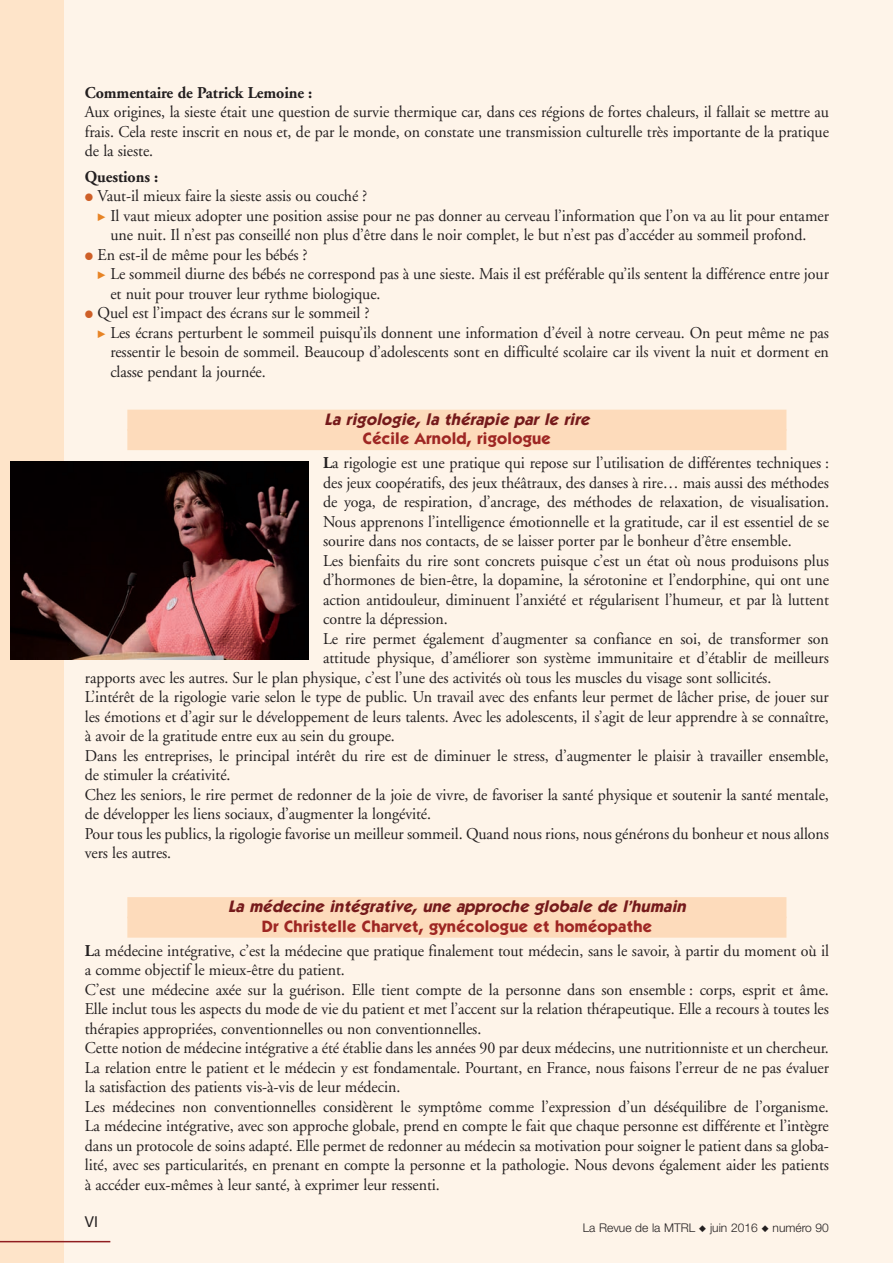
<style>
.page{position:relative;width:893px;height:1263px;background:#fef4e9}
.page>*{position:absolute;margin:0;border:0;box-sizing:border-box;transform-origin:0 0}
.t1{font:16.5px/19.5px "Adobe Garamond";letter-spacing:-.005em;color:#231f20;text-align:justify;scale:.96 1}
.t2{font:italic 700 16.5px "Itc Kabel";letter-spacing:.015em;color:#751a1b}
.t3{font:700 16.5px "Itc Kabel";letter-spacing:.015em;color:#9e2623}
.t4{font:700 16.5px "Adobe Garamond";letter-spacing:-.005em;color:#231f20;scale:.96 1}
.t5{font:15px "Helvetica Neue";color:#231f20}
.t6{font:300 12px "Helvetica Neue";color:#231f20}
.s1{font-weight:700}
.s2{font-family:"Mathematical Pi Six";font-weight:400;font-size:9px}
</style>
<div class="page">
<div style="left:0;top:0;width:64px;height:1263px;background:#fee4c9"></div>
<hr style="left:0;top:1241px;width:110px;height:1px;background:#901d20">
<div style="left:127px;top:410px;width:659px;height:21px;background:#fddbbb"></div>
<div style="left:127px;top:429px;width:659px;height:21px;background:#fddbbb"></div>
<div style="left:127px;top:897px;width:659px;height:21px;background:#fddbbb"></div>
<div style="left:127px;top:917px;width:659px;height:21px;background:#fddbbb"></div>
<img style="left:10px;top:461px;width:298px;height:198px">
<p class="t4" style="left:85px;top:86px;width:238px">Commentaire de Patrick Lemoine :</p>
<p class="t1" style="left:85px;top:104px;width:777px">Aux origines, la sieste était une question de survie thermique car, dans ces régions de fortes chaleurs, il fallait se mettre au frais. Cela reste inscrit en nous et, de par le monde, on constate une transmission culturelle très importante de la pratique de la sieste.</p>
<p class="t4" style="left:85px;top:170px;width:78px">Questions :</p>
<p class="t1" style="left:98px;top:188px;width:282px">Vaut-il mieux faire la sieste assis ou couché ?</p>
<p class="t1" style="left:110px;top:207px;width:750px">Il vaut mieux adopter une position assise pour ne pas donner au cerveau l’information que l’on va au lit pour entamer</p>
<p class="t1" style="left:110px;top:227px;width:727px">une nuit. Il n’est pas conseillé non plus d’être dans le noir complet, le but n’est pas d’accéder au sommeil profond.</p>
<p class="t1" style="left:98px;top:246px;width:220px">En est-il de même pour les bébés ?</p>
<p class="t1" style="left:110px;top:266px;width:750px">Le sommeil diurne des bébés ne correspond pas à une sieste. Mais il est préférable qu’ils sentent la différence entre jour</p>
<p class="t1" style="left:110px;top:285px;width:283px">et nuit pour trouver leur rythme biologique.</p>
<p class="t1" style="left:98px;top:305px;width:285px">Quel est l’impact des écrans sur le sommeil ?</p>
<p class="t1" style="left:110px;top:324px;width:750px">Les écrans perturbent le sommeil puisqu’ils donnent une information d’éveil à notre cerveau. On peut même ne pas</p>
<p class="t1" style="left:110px;top:344px;width:750px">ressentir le besoin de sommeil. Beaucoup d’adolescents sont en difficulté scolaire car ils vivent la nuit et dorment en</p>
<p class="t1" style="left:110px;top:363px;width:163px">classe pendant la journée.</p>
<p class="t2" style="left:325px;top:413px;width:269px">La rigologie, la thérapie par le rire</p>
<p class="t3" style="left:363px;top:433px;width:189px">Cécile Arnold, rigologue</p>
<p class="t1" style="left:323px;top:455px;width:528px"><span class="s1">L</span>a rigologie est une pratique qui repose sur l’utilisation de différentes techniques :</p>
<p class="t1" style="left:323px;top:474px;width:528px">des jeux coopératifs, des jeux théâtraux, des danses à rire… mais aussi des méthodes</p>
<p class="t1" style="left:323px;top:494px;width:528px">de yoga, de respiration, d’ancrage, des méthodes de relaxation, de visualisation.</p>
<p class="t1" style="left:323px;top:513px;width:528px">Nous apprenons l’intelligence émotionnelle et la gratitude, car il est essentiel de se</p>
<p class="t1" style="left:323px;top:533px;width:490px">sourire dans nos contacts, de se laisser porter par le bonheur d’être ensemble.</p>
<p class="t1" style="left:323px;top:552px;width:528px">Les bienfaits du rire sont concrets puisque c’est un état où nous produisons plus</p>
<p class="t1" style="left:323px;top:572px;width:528px">d’hormones de bien-être, la dopamine, la sérotonine et l’endorphine, qui ont une</p>
<p class="t1" style="left:323px;top:591px;width:528px">action antidouleur, diminuent l’anxiété et régularisent l’humeur, et par là luttent</p>
<p class="t1" style="left:323px;top:611px;width:131px">contre la dépression.</p>
<p class="t1" style="left:323px;top:630px;width:528px">Le rire permet également d’augmenter sa confiance en soi, de transformer son</p>
<p class="t1" style="left:323px;top:650px;width:528px">attitude physique, d’améliorer son système immunitaire et d’établir de meilleurs</p>
<p class="t1" style="left:85px;top:669px;width:717px">rapports avec les autres. Sur le plan physique, c’est l’une des activités où tous les muscles du visage sont sollicités.</p>
<p class="t1" style="left:85px;top:689px;width:777px">L’intérêt de la rigologie varie selon le type de public. Un travail avec des enfants leur permet de lâcher prise, de jouer sur</p>
<p class="t1" style="left:85px;top:708px;width:777px">les émotions et d’agir sur le développement de leurs talents. Avec les adolescents, il s’agit de leur apprendre à se connaître,</p>
<p class="t1" style="left:85px;top:728px;width:324px">à avoir de la gratitude entre eux au sein du groupe.</p>
<p class="t1" style="left:85px;top:747px;width:777px">Dans les entreprises, le principal intérêt du rire est de diminuer le stress, d’augmenter le plaisir à travailler ensemble,</p>
<p class="t1" style="left:85px;top:767px;width:153px">de stimuler la créativité.</p>
<p class="t1" style="left:85px;top:786px;width:776px">Chez les seniors, le rire permet de redonner de la joie de vivre, de favoriser la santé physique et soutenir la santé mentale,</p>
<p class="t1" style="left:85px;top:806px;width:362px">de développer les liens sociaux, d’augmenter la longévité.</p>
<p class="t1" style="left:85px;top:825px;width:777px">Pour tous les publics, la rigologie favorise un meilleur sommeil. Quand nous rions, nous générons du bonheur et nous allons</p>
<p class="t1" style="left:85px;top:845px;width:92px">vers les autres.</p>
<p class="t2" style="left:228px;top:901px;width:462px">La médecine intégrative, une approche globale de l’humain</p>
<p class="t3" style="left:262px;top:920px;width:392px">Dr Christelle Charvet, gynécologue et homéopathe</p>
<p class="t1" style="left:85px;top:942px;width:777px;text-align:left"><span class="s1">L</span>a médecine intégrative, c’est la médecine que pratique finalement tout médecin, sans le savoir, à partir du moment où il a comme objectif le mieux-être du patient.<br>C’est une médecine axée sur la guérison. Elle tient compte de la personne dans son ensemble : corps, esprit et âme.<br>Elle inclut tous les aspects du mode de vie du patient et met l’accent sur la relation thérapeutique. Elle a recours à toutes les thérapies appropriées, conventionnelles ou non conventionnelles.<br>Cette notion de médecine intégrative a été établie dans les années 90 par deux médecins, une nutritionniste et un chercheur.<br>La relation entre le patient et le médecin y est fondamentale. Pourtant, en France, nous faisons l’erreur de ne pas évaluer la satisfaction des patients vis-à-vis de leur médecin.<br>Les médecines non conventionnelles considèrent le symptôme comme l’expression d’un déséquilibre de l’organisme.<br>La médecine intégrative, avec son approche globale, prend en compte le fait que chaque personne est différente et l’intègre dans un protocole de soins adapté. Elle permet de redonner au médecin sa motivation pour soigner le patient dans sa globa&shy;lité, avec ses particularités, en prenant en compte la personne et la pathologie. Nous devons également aider les patients à accéder eux-mêmes à leur santé, à exprimer leur ressenti.</p>
<p class="t5" style="left:85px;top:1216px;width:15px">VI</p>
<p class="t6" style="left:583px;top:1223px;width:248px">La Revue de la MTRL <span class="s2">-</span> juin 2016 <span class="s2">-</span> numéro 90</p>
</div>
